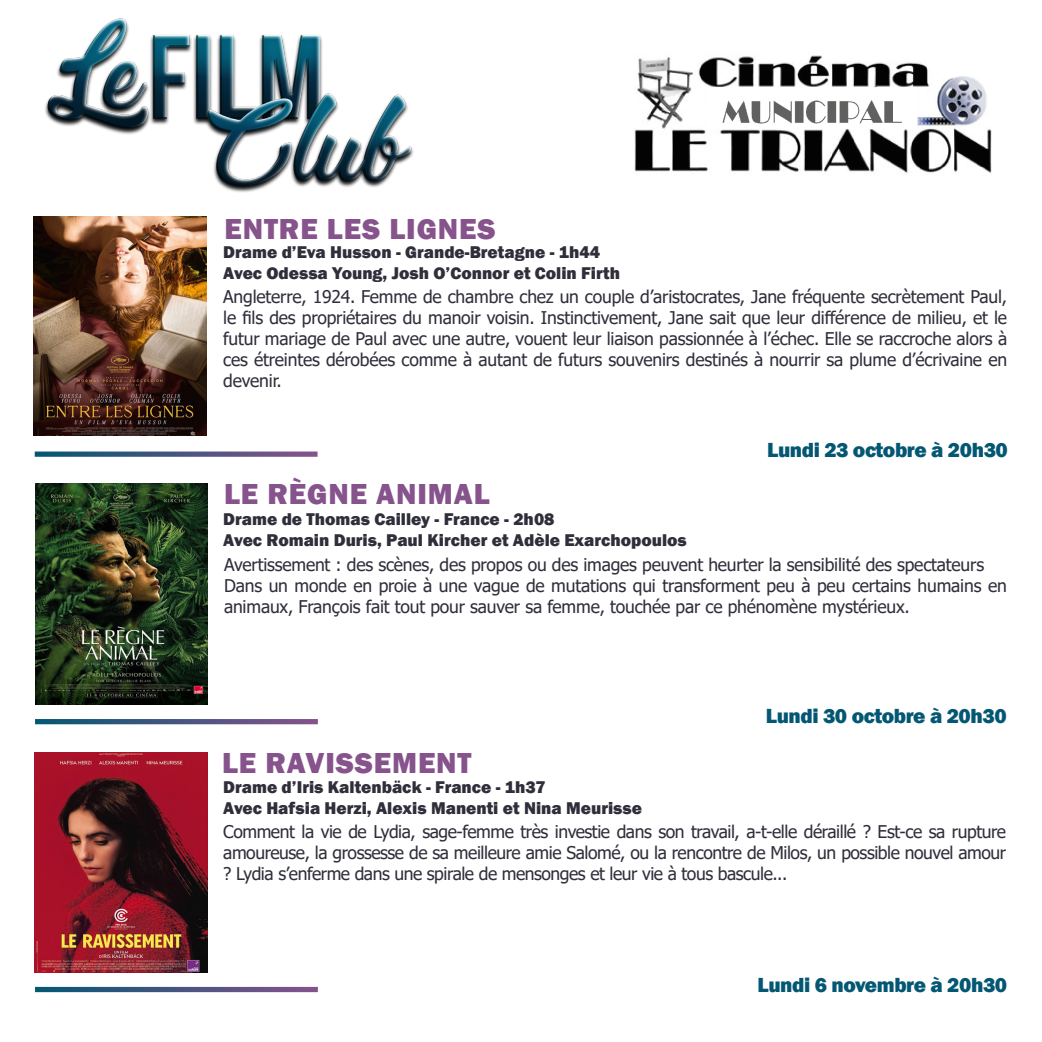
<style>
.page{position:relative;width:1042px;height:1042px;background:#fff}
.page>*{position:absolute;margin:0;border:0;box-sizing:border-box;transform-origin:0 0}
.Titre_Film_Cartouche{font:800 29.75px "Franklin Gothic";letter-spacing:.03em;color:#86538c}
.Caracteristiques_couleur{font:800 21px "Franklin Gothic";letter-spacing:-.02em;color:#045773}
.t1{font:17.5px/21px "Tahoma";letter-spacing:-.01em;color:#2f2e3a;text-align:justify}
.Caracteristiques{font:800 17.5px/21px "Franklin Gothic";color:#2f2e3a}
.Contenu_Texte{font:800 17.5px "Franklin Gothic";color:#2f2e3a}
</style>
<div class="page">
<img style="left:35px;top:752px;width:172px;height:220px">
<img style="left:36px;top:483px;width:171px;height:221px">
<img style="left:33px;top:217px;width:173px;height:219px">
<svg style="left:35px;top:451px;width:282px;height:6px;background:#5c6a8f"></svg>
<svg style="left:35px;top:719px;width:283px;height:5px"></svg>
<svg style="left:35px;top:987px;width:283px;height:5px"></svg>
<img style="left:634px;top:55px;width:358px;height:118px">
<img style="left:45px;top:18px;width:369px;height:175px">
<p class="Titre_Film_Cartouche" style="left:224px;top:210px;width:272px">ENTRE LES LIGNES</p>
<p class="Contenu_Texte" style="left:223px;top:241px;width:378px">Drame d’Eva Husson - Grande-Bretagne - 1h44</p>
<p class="Contenu_Texte" style="left:223px;top:262px;width:398px">Avec Odessa Young, Josh O’Connor et Colin Firth</p>
<p class="t1" style="left:223px;top:287px;width:785px">Angleterre, 1924. Femme de chambre chez un couple d’aristocrates, Jane fréquente secrètement Paul, le fils des propriétaires du manoir voisin. Instinctivement, Jane sait que leur différence de milieu, et le futur mariage de Paul avec une autre, vouent leur liaison passionnée à l’échec. Elle se raccroche alors à ces étreintes dérobées comme à autant de futurs souvenirs destinés à nourrir sa plume d’écrivaine en devenir.</p>
<p class="Caracteristiques_couleur" style="left:767px;top:436px;width:242px">Lundi 23 octobre à 20h30</p>
<p class="Titre_Film_Cartouche" style="left:224px;top:475px;width:267px">LE RÈGNE ANIMAL</p>
<p class="Caracteristiques" style="left:223px;top:508px;width:465px">Drame de Thomas Cailley - France - 2h08<br>Avec Romain Duris, Paul Kircher et Adèle Exarchopoulos</p>
<p class="t1" style="left:224px;top:554px;width:761px">Avertissement : des scènes, des propos ou des images peuvent heurter la sensibilité des spectateurs</p>
<p class="t1" style="left:224px;top:575px;width:784px">Dans un monde en proie à une vague de mutations qui transforment peu à peu certains humains en animaux, François fait tout pour sauver sa femme, touchée par ce phénomène mystérieux.</p>
<p class="Caracteristiques_couleur" style="left:766px;top:703px;width:242px">Lundi 30 octobre à 20h30</p>
<p class="Titre_Film_Cartouche" style="left:222px;top:744px;width:251px">LE RAVISSEMENT</p>
<p class="Caracteristiques" style="left:223px;top:777px;width:324px">Drame d’Iris Kaltenbäck - France - 1h37</p>
<p class="Caracteristiques" style="left:223px;top:798px;width:420px">Avec Hafsia Herzi, Alexis Manenti et Nina Meurisse</p>
<p class="t1" style="left:223px;top:822px;width:784px">Comment la vie de Lydia, sage-femme très investie dans son travail, a-t-elle déraillé ? Est-ce sa rupture amoureuse, la grossesse de sa meilleure amie Salomé, ou la rencontre de Milos, un possible nouvel amour ? Lydia s’enferme dans une spirale de mensonges et leur vie à tous bascule...</p>
<p class="Caracteristiques_couleur" style="left:757px;top:971px;width:251px">Lundi 6 novembre à 20h30</p>
</div>
